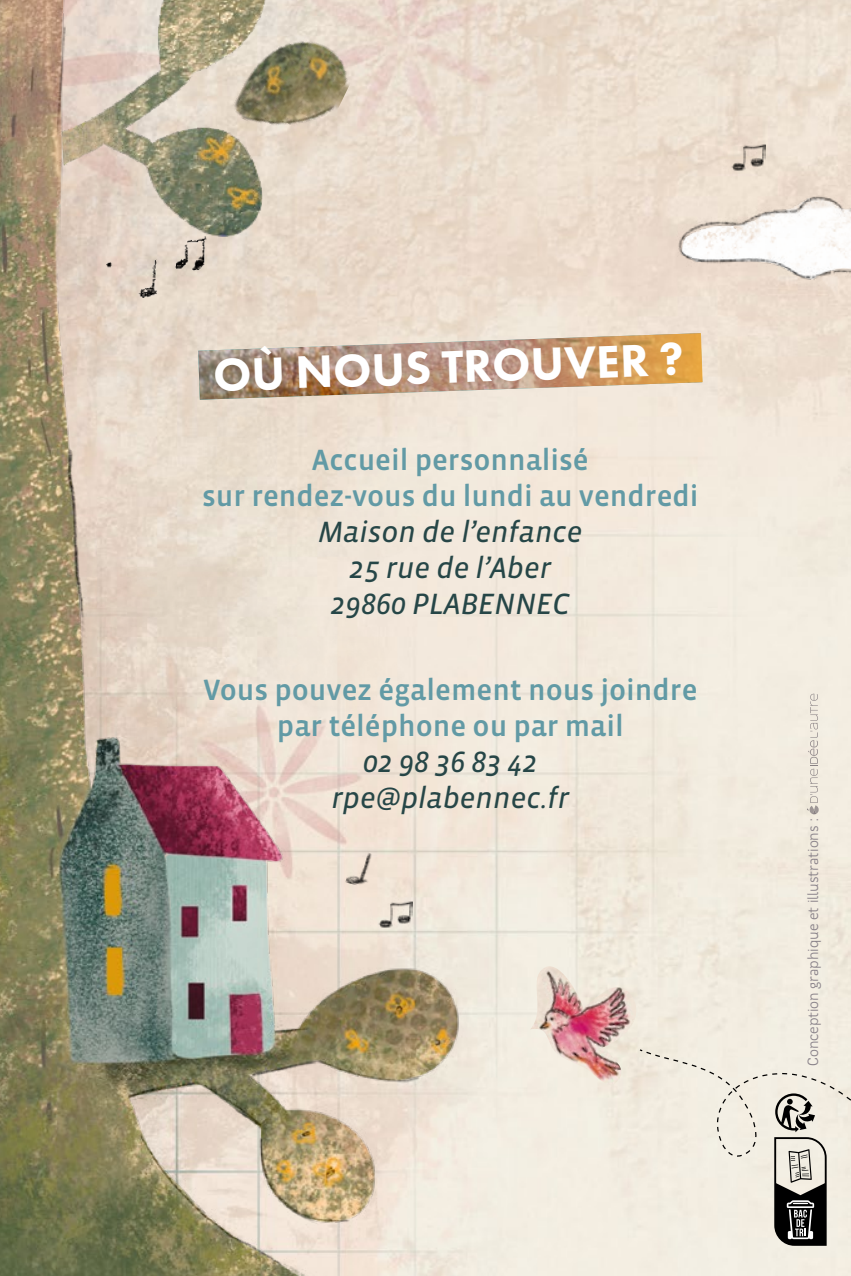
<style>
.page{position:relative;width:851px;height:1276px;background:#fff}
.page>*{position:absolute;margin:0;border:0;box-sizing:border-box;transform-origin:0 0}
.t1{font:800 47.25px "Futura PT";color:#fff}
.t2{font:500 30px/36px "Vista Sans OT";color:#629aa5;text-align:center}
.t3{font:15px "Region Bretagne New";color:#8a838a}
.s1{font-weight:400;font-style:italic;color:#264647}
</style>
<div class="page">
<img style="left:0;top:0;width:850px;height:1276px">
<img style="left:57px;top:0;width:210px;height:237px">
<img style="left:198px;top:333px;width:504px;height:67px">
<img style="left:347px;top:344px;width:42px;height:50px">
<img style="left:529px;top:966px;width:116px;height:130px">
<img style="left:106px;top:237px;width:101px;height:60px">
<img style="left:656px;top:188px;width:194px;height:114px">
<img style="left:230px;top:21px;width:130px;height:133px">
<img style="left:723px;top:131px;width:42px;height:47px">
<img style="left:370px;top:888px;width:43px;height:46px">
<img style="left:345px;top:849px;width:30px;height:39px">
<svg style="left:806px;top:693px;width:13px;height:122px;background:#e2dcd2"></svg>
<svg style="left:638px;top:1048px;width:212px;height:198px;background:#ddd8ce"></svg>
<p class="t1" style="left:212px;top:346px;width:472px;rotate:-2deg">OÙ NOUS TROUVER ?</p>
<p class="t2" style="left:202px;top:442px;width:498px">Accueil personnalisé<br>sur rendez-vous du lundi au vendredi<br><span class="s1">Maison de l’enfance<br>25 rue de l’Aber<br>29860 PLABENNEC</span></p>
<p class="t2" style="left:203px;top:672px;width:495px">Vous pouvez également nous joindre par téléphone ou par mail<br><span class="s1">02 98 36 83 42<br>rpe@plabennec.fr</span></p>
<p class="t3" style="left:804px;top:1066px;width:250px;rotate:-90deg">Conception graphique et illustrations :</p>
</div>
